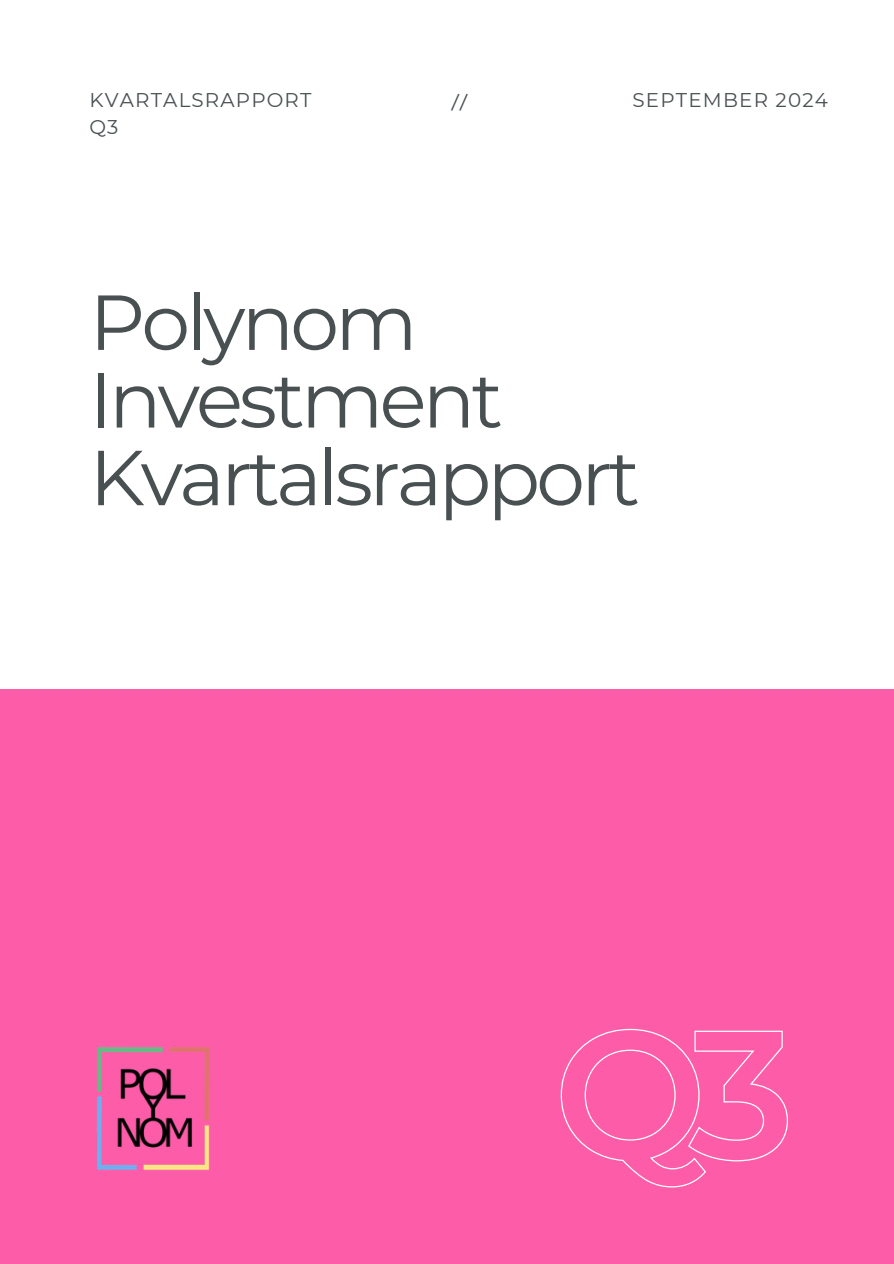
<style>
.page{position:relative;width:894px;height:1264px;background:#fff}
.page>*{position:absolute;margin:0;border:0;box-sizing:border-box;transform-origin:0 0}
.t1{font:77.7px/77.7px "Montserrat";letter-spacing:-.05em;color:#495052}
.t2{font:19.8px "Montserrat";letter-spacing:.06em;color:#495052}
.t3{font:19.8px "PT Sans";color:#495052}
</style>
<div class="page">
<div style="left:0;top:688px;width:893px;height:575px;background:#fd5da8"></div>
<img style="left:96px;top:1047px;width:114px;height:123px">
<svg style="left:560px;top:1028px;width:228px;height:160px"></svg>
<p class="t2" style="left:89px;top:87px;width:224px">KVARTALSRAPPORT</p>
<h2 class="t2" style="left:632px;top:87px;width:197px">SEPTEMBER 2024</h2>
<p class="t2" style="left:89px;top:114px;width:31px">Q3</p>
<h1 class="t3" style="left:452px;top:88px;width:17px">//</h1>
<p class="t1" style="left:89px;top:283px;width:552px">Polynom<br>Investment<br>Kvartalsrapport</p>
</div>
